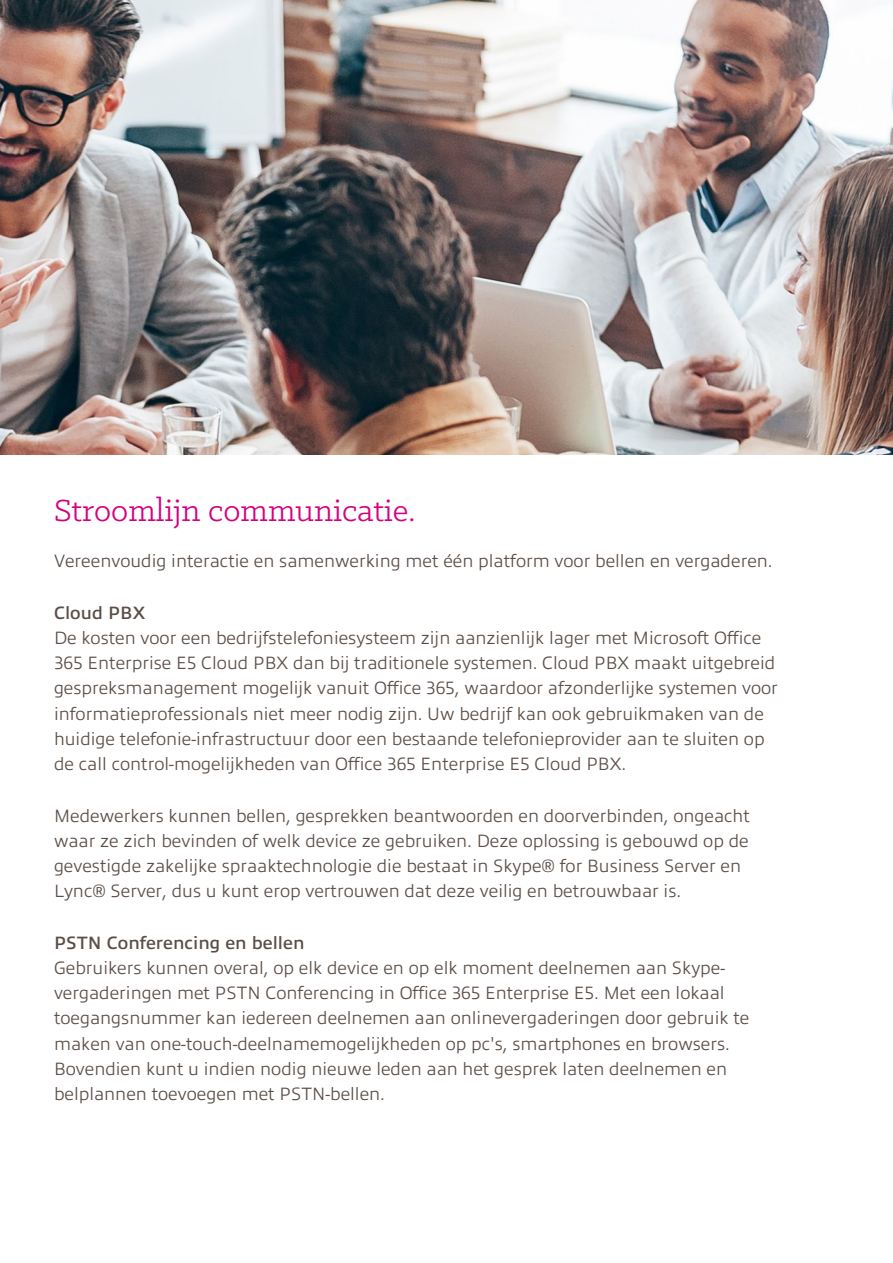
<style>
.page{position:relative;width:893px;height:1263px;background:#fff}
.page>*{position:absolute;margin:0;border:0;box-sizing:border-box;transform-origin:0 0}
.t1{font:34.5px "Klinic Slab";color:#d4007f}
.t2{font:300 18px/25.2px "Allumi Pro";color:#5c4e47}
.t3{font:600 18px "Allumi Pro";color:#5c4e47}
</style>
<div class="page">
<img style="left:0;top:0;width:893px;height:454px">
<h1 class="t1" style="left:54px;top:488px;width:363px">Stroomlijn communicatie.</h1>
<p class="t2" style="left:54px;top:547px;width:720px">Vereenvoudig interactie en samenwerking met één platform voor bellen en vergaderen.</p>
<p class="t3" style="left:54px;top:599px;width:93px">Cloud PBX</p>
<p class="t2" style="left:54px;top:624px;width:725px">De kosten voor een bedrijfstelefoniesysteem zijn aanzienlijk lager met Microsoft Office 365 Enterprise E5 Cloud PBX dan bij traditionele systemen. Cloud PBX maakt uitgebreid gespreksmanagement mogelijk vanuit Office 365, waardoor afzonderlijke systemen voor informatieprofessionals niet meer nodig zijn. Uw bedrijf kan ook gebruikmaken van de huidige telefonie-infrastructuur door een bestaande telefonieprovider aan te sluiten op de call control-mogelijkheden van Office 365 Enterprise E5 Cloud PBX.</p>
<p class="t2" style="left:54px;top:801px;width:697px">Medewerkers kunnen bellen, gesprekken beantwoorden en doorverbinden, ongeacht waar ze zich bevinden of welk device ze gebruiken. Deze oplossing is gebouwd op de gevestigde zakelijke spraaktechnologie die bestaat in Skype® for Business Server en Lync® Server, dus u kunt erop vertrouwen dat deze veilig en betrouwbaar is.</p>
<p class="t3" style="left:54px;top:929px;width:252px">PSTN Conferencing en bellen</p>
<p class="t2" style="left:54px;top:954px;width:697px">Gebruikers kunnen overal, op elk device en op elk moment deelnemen aan Skype&shy;vergaderingen met PSTN Conferencing in Office 365 Enterprise E5. Met een lokaal toegangsnummer kan iedereen deelnemen aan onlinevergaderingen door gebruik te maken van one-touch-deelnamemogelijkheden op pc's, smartphones en browsers.<br>Bovendien kunt u indien nodig nieuwe leden aan het gesprek laten deelnemen en belplannen toevoegen met PSTN-bellen.</p>
</div>
